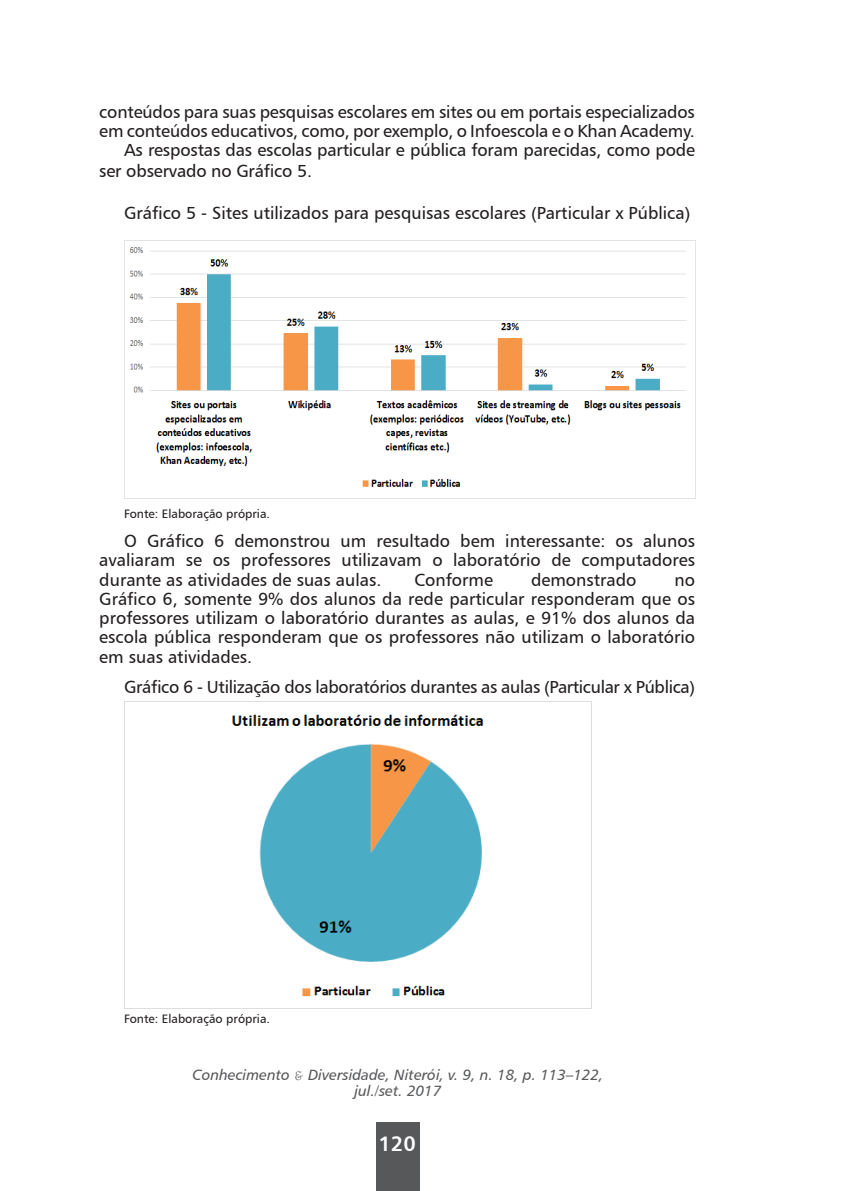
<style>
.page{position:relative;width:844px;height:1191px;background:#fff}
.page>*{position:absolute;margin:0;border:0;box-sizing:border-box;transform-origin:0 0}
.t1{font:21px "Humanist 777 BT Bold B";color:#fff}
.t2{font:17.5px/19.2px "Humanist 777 BT Roman B";letter-spacing:-.01em;color:#231f20;text-align:justify}
.t3{font:14.88px/16.6px "Humanist 777 BT Italic B";color:#57585a;text-align:center}
.t4{font:12.25px "Humanist 777 BT Roman B";color:#231f20}
.s1{font-family:"French Script"}
</style>
<div class="page">
<div style="left:376px;top:1122px;width:43px;height:69px;background:#57585a"></div>
<img style="left:124px;top:240px;width:571px;height:259px">
<img style="left:124px;top:701px;width:467px;height:307px">
<p class="t2" style="left:99px;top:101px;width:597px;text-align:right">conteúdos para suas pesquisas escolares em sites ou em portais especializados em conteúdos educativos, como, por exemplo, o Infoescola e o Khan Academy.<br>As respostas das escolas particular e pública foram parecidas, como pode</p>
<p class="t2" style="left:99px;top:161px;width:214px">ser observado no Gráfico 5.</p>
<p class="t2" style="left:124px;top:203px;width:567px">Gráfico 5 - Sites utilizados para pesquisas escolares (Particular x Pública)</p>
<p class="t4" style="left:124px;top:506px;width:147px">Fonte: Elaboração própria.</p>
<p class="t2" style="left:99px;top:531px;width:597px;text-indent:25px">O Gráfico 6 demonstrou um resultado bem interessante: os alunos avaliaram se os professores utilizavam o laboratório de computadores durante as atividades de suas aulas.</p>
<p class="t2" style="left:414px;top:569px;width:80px">Conforme</p>
<p class="t2" style="left:531px;top:569px;width:107px">demonstrado</p>
<p class="t2" style="left:99px;top:569px;width:597px;text-indent:575px">no Gráfico 6, somente 9% dos alunos da rede particular responderam que os professores utilizam o laboratório durantes as aulas, e 91% dos alunos da escola pública responderam que os professores não utilizam o laboratório em suas atividades.</p>
<p class="t2" style="left:124px;top:677px;width:572px">Gráfico 6 - Utilização dos laboratórios durantes as aulas (Particular x Pública)</p>
<p class="t4" style="left:124px;top:1011px;width:147px">Fonte: Elaboração própria.</p>
<p class="t3" style="left:192px;top:1065px;width:412px">Conhecimento <span class="s1">&amp;</span> Diversidade, Niterói, v. 9, n. 18, p. 113–122, jul./set. 2017</p>
<p class="t1" style="left:378px;top:1130px;width:39px">120</p>
</div>
